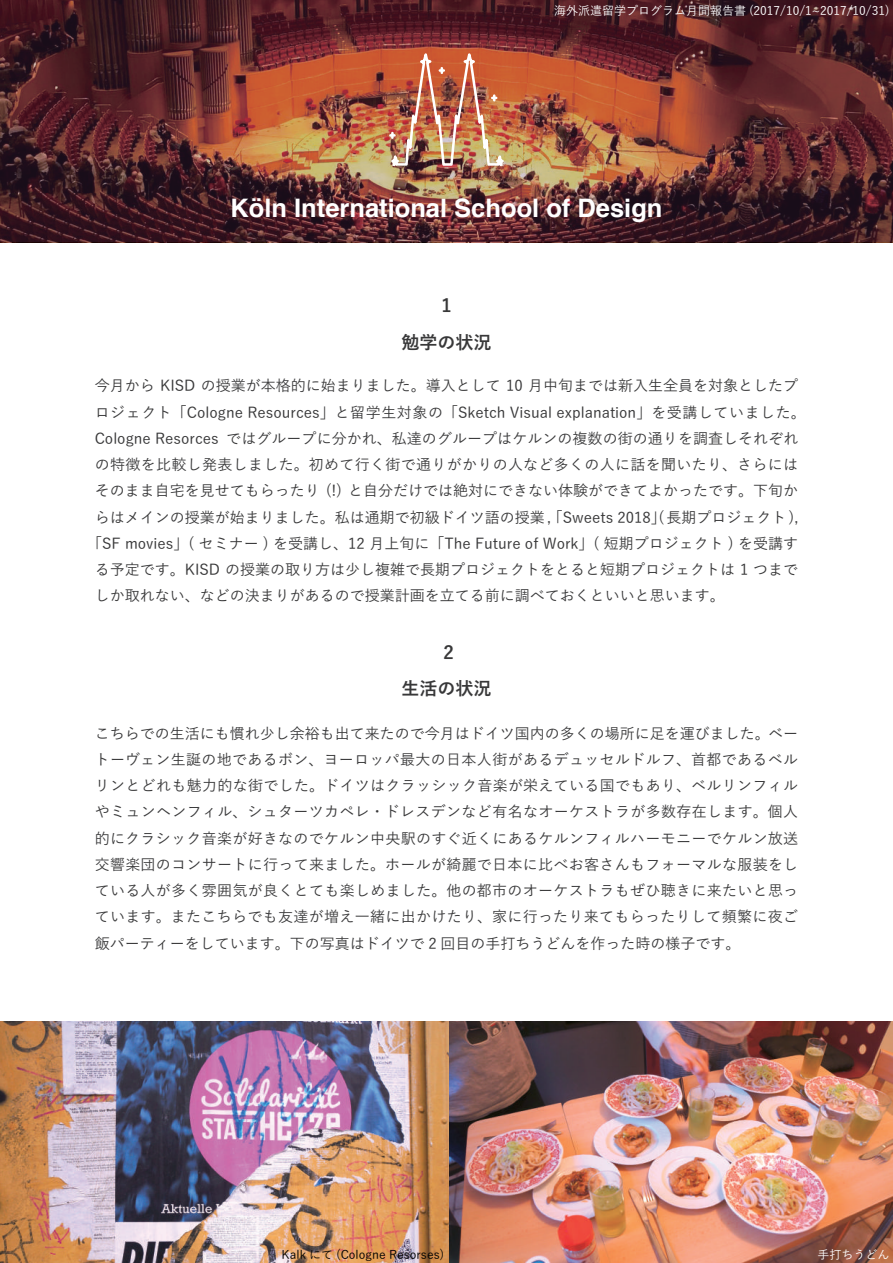
<style>
.page{position:relative;width:893px;height:1263px;background:#fff}
.page>*{position:absolute;margin:0;border:0;box-sizing:border-box;transform-origin:0 0}
.t1{font:700 25.5px "Helvetica";color:#fff}
.t2{font:700 18px/37.2px "Yu Go";color:#383839;text-align:center}
.t3{font:500 15px/26.2px "Yu Go";color:#383839;text-align:justify}
.t4{font:500 15px "Yu Go";letter-spacing:.02em;color:#383839}
.t5{font:500 12px "Yu Go";color:#fff}
.t6{font:500 12px "Yu Go";color:#030303}
</style>
<div class="page">
<svg style="left:0;top:0;width:893px;height:242px;background:#67322e"></svg>
<img style="left:448px;top:1021px;width:445px;height:242px">
<img style="left:0;top:1021px;width:448px;height:242px">
<img style="left:384px;top:43px;width:127px;height:125px">
<p class="t5" style="left:554px;top:0;width:337px">海外派遣留学プログラム月間報告書 (2017/10/1~2017/10/31)</p>
<h1 class="t1" style="left:230px;top:187px;width:434px">Köln International School of Design</h1>
<p class="t2" style="left:401px;top:287px;width:91px">1<br>勉学の状況</p>
<p class="t3" style="left:95px;top:371px;width:705px">今月から KISD の授業が本格的に始まりました。導入として 10 月中旬までは新入生全員を対象としたプ</p>
<p class="t3" style="left:95px;top:397px;width:713px">ロジェクト「Cologne Resources」と留学生対象の「Sketch Visual explanation」を受講していました。</p>
<p class="t3" style="left:95px;top:423px;width:705px">Cologne Resorces ではグループに分かれ、私達のグループはケルンの複数の街の通りを調査しそれぞれ</p>
<p class="t4" style="left:95px;top:451px;width:705px">の特徴を比較し発表しました。初めて行く街で通りがかりの人など多くの人に話を聞いたり、さらには</p>
<p class="t3" style="left:95px;top:476px;width:705px">そのまま自宅を見せてもらったり (!) と自分だけでは絶対にできない体験ができてよかったです。下旬か</p>
<p class="t3" style="left:95px;top:502px;width:705px">らはメインの授業が始まりました。私は通期で初級ドイツ語の授業 , 「Sweets 2018」( 長期プロジェクト ),</p>
<p class="t3" style="left:87px;top:528px;width:713px">「SF movies」( セミナー ) を受講し、12 月上旬に「The Future of Work」( 短期プロジェクト ) を受講す</p>
<p class="t3" style="left:95px;top:554px;width:705px">る予定です。KISD の授業の取り方は少し複雑で長期プロジェクトをとると短期プロジェクトは 1 つまで</p>
<p class="t3" style="left:95px;top:581px;width:631px">しか取れない、などの決まりがあるので授業計画を立てる前に調べておくといいと思います。</p>
<p class="t2" style="left:444px;top:634px;width:12px">2</p>
<p class="t2" style="left:401px;top:670px;width:91px">生活の状況</p>
<p class="t3" style="left:95px;top:718px;width:705px">こちらでの生活にも慣れ少し余裕も出て来たので今月はドイツ国内の多くの場所に足を運びました。ベートーヴェン生誕の地であるボン、ヨーロッパ最大の日本人街があるデュッセルドルフ、首都であるベルリンとどれも魅力的な街でした。ドイツはクラッシック音楽が栄えている国でもあり、ベルリンフィルやミュンヘンフィル、シュターツカペレ・ドレスデンなど有名なオーケストラが多数存在します。個人的にクラシック音楽が好きなのでケルン中央駅のすぐ近くにあるケルンフィルハーモニーでケルン放送交響楽団のコンサートに行って来ました。ホールが綺麗で日本に比べお客さんもフォーマルな服装をしている人が多く雰囲気が良くとても楽しめました。他の都市のオーケストラもぜひ聴きに来たいと思っています。またこちらでも友達が増え一緒に出かけたり、家に行ったり来てもらったりして頻繁に夜ご飯パーティーをしています。下の写真はドイツで 2 回目の手打ちうどんを作った時の様子です。</p>
<p class="t6" style="left:282px;top:1244px;width:164px">Kalk にて (Cologne Resorses)</p>
<p class="t5" style="left:818px;top:1244px;width:73px">手打ちうどん</p>
</div>
